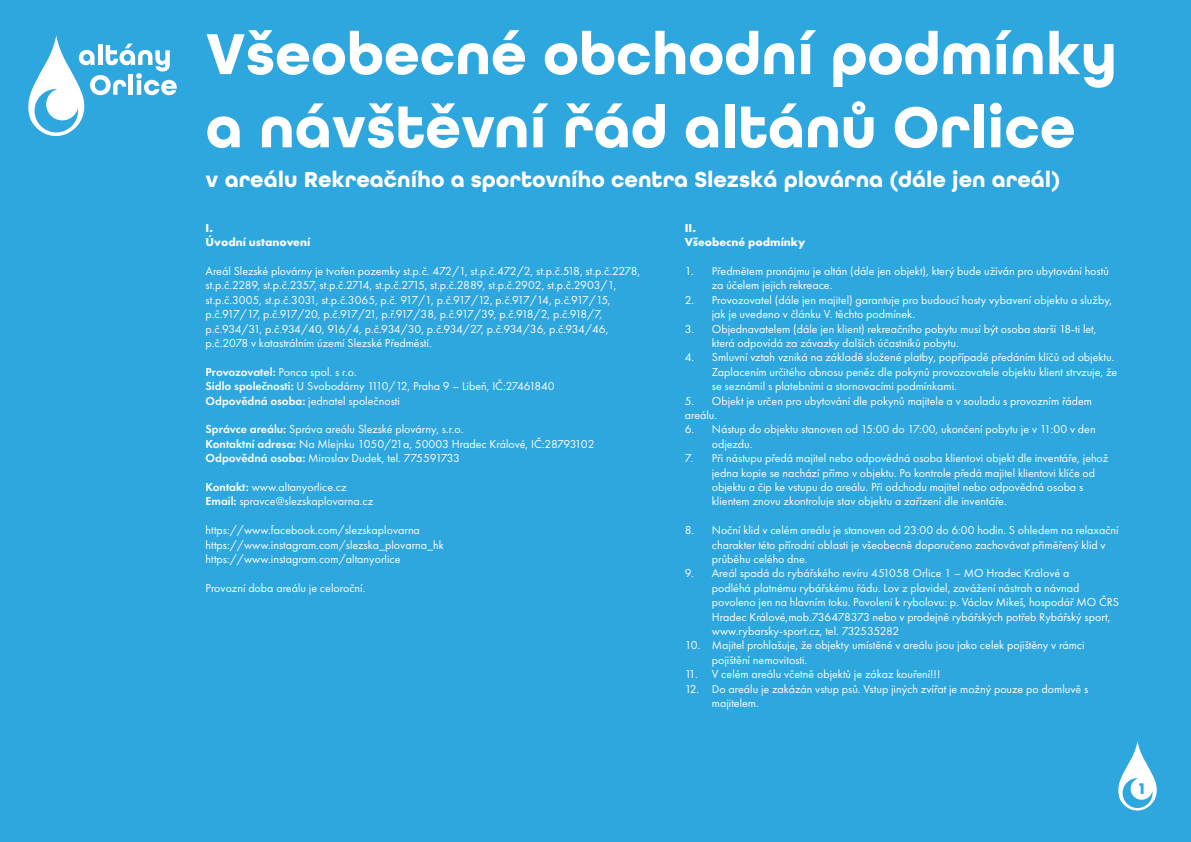
<style>
.page{position:relative;width:1191px;height:842px;background:#2ea6de}
.page>*{position:absolute;margin:0;border:0;box-sizing:border-box;transform-origin:0 0}
.t1{font:700 61px/73.2px "All Round Gothic";color:#fff}
.t2{font:700 23px "All Round Gothic";color:#fff}
.t3{font:700 16px "Futura PT";color:#2ea6de}
.t4{font:12px/14.4px "Futura PT";color:#fff}
.t5{font:700 12px/14.4px "Futura PT";color:#fff}
.s1{font-weight:600}
</style>
<div class="page">
<svg style="left:28px;top:35px;width:149px;height:101px"></svg>
<svg style="left:1118px;top:741px;width:39px;height:69px"></svg>
<h1 class="t1" style="left:206px;top:18px;width:913px">Všeobecné obchodní podmínky a návštěvní řád altánů Orlice</h1>
<h2 class="t2" style="left:206px;top:166px;width:856px">v areálu Rekreačního a sportovního centra Slezská plovárna (dále jen areál)</h2>
<p class="t5" style="left:206px;top:220px;width:106px">I.<br>Úvodní ustanovení</p>
<p class="t4" style="left:206px;top:264px;width:436px">Areál Slezské plovárny je tvořen pozemky st.p.č. 472/1, st.p.č.472/2, st.p.č.518, st.p.č.2278, st.p.č.2289, st.p.č.2357, st.p.č.2714, st.p.č.2715, st.p.č.2889, st.p.č.2902, st.p.č.2903/1, st.p.č.3005, st.p.č.3031, st.p.č.3065, p.č. 917/1, p.č.917/12, p.č.917/14, p.č.917/15, p.č.917/17, p.č.917/20, p.č.917/21, p.ř.917/38, p.č.917/39, p.č.918/2, p.č.918/7, p.č.934/31, p.č.934/40, 916/4, p.č.934/30, p.č.934/27, p.č.934/36, p.č.934/46, p.č.2078 v katastrálním území Slezské Předměstí.</p>
<p class="t4" style="left:206px;top:364px;width:351px"><span class="s1">Provozovatel:</span> Ponca spol. s r.o.<br><span class="s1">Sídlo společnosti:</span> U Svobodárny 1110/12, Praha 9 – Libeň, IČ:27461840<br><span class="s1">Odpovědná osoba:</span> jednatel společnosti</p>
<p class="t4" style="left:206px;top:422px;width:390px"><span class="s1">Správce areálu:</span> Správa areálu Slezské plovárny, s.r.o.<br><span class="s1">Kontaktní adresa:</span> Na Mlejnku 1050/21a, 50003 Hradec Králové, IČ:28793102<br><span class="s1">Odpovědná osoba:</span> Miroslav Dudek, tel. 775591733</p>
<p class="t4" style="left:206px;top:480px;width:169px"><span class="s1">Kontakt:</span> www.altanyorlice.cz<br><span class="s1">Email:</span> spravce@slezskaplovarna.cz</p>
<p class="t4" style="left:206px;top:523px;width:240px">https://www.facebook.com/slezskaplovarna https://www.instagram.com/slezska_plovarna_hk https://www.instagram.com/altanyorlice</p>
<p class="t4" style="left:206px;top:580px;width:161px">Provozní doba areálu je celoroční.</p>
<p class="t5" style="left:685px;top:220px;width:122px">II.<br>Všeobecné podmínky</p>
<p class="t4" style="left:712px;top:264px;width:399px;text-indent:-27px">1. Předmětem pronájmu je altán (dále jen objekt), který bude užíván pro ubytování hostů za účelem jejich rekreace.</p>
<p class="t4" style="left:712px;top:292px;width:402px;text-indent:-27px">2. Provozovatel (dále jen majitel) garantuje pro budoucí hosty vybavení objektu a služby, jak je uvedeno v článku V. těchto podmínek.</p>
<p class="t4" style="left:712px;top:321px;width:386px;text-indent:-27px">3. Objednavatelem (dále jen klient) rekreačního pobytu musí být osoba starší 18-ti let, která odpovídá za závazky dalších účastníků pobytu.</p>
<p class="t4" style="left:712px;top:350px;width:407px;text-indent:-27px">4. Smluvní vztah vzniká na základě složené platby, popřípadě předáním klíčů od objektu.<br>Zaplacením určitého obnosu peněz dle pokynů provozovatele objektu klient strvzuje, že se seznámil s platebními a stornovacími podmínkami.</p>
<p class="t4" style="left:685px;top:393px;width:409px">5. Objekt je určen pro ubytování dle pokynů majitele a v souladu s provozním řádem areálu.</p>
<p class="t4" style="left:712px;top:422px;width:385px;text-indent:-27px">6. Nástup do objektu stanoven od 15:00 do 17:00, ukončení pobytu je v 11:00 v den odjezdu.</p>
<p class="t4" style="left:712px;top:451px;width:398px;text-indent:-27px">7. Při nástupu předá majitel nebo odpovědná osoba klientovi objekt dle inventáře, jehož jedna kopie se nachází přímo v objektu. Po kontrole předá majitel klientovi klíče od objektu a čip ke vstupu do areálu. Při odchodu majitel nebo odpovědná osoba s klientem znovu zkontroluje stav objektu a zařízení dle inventáře.</p>
<p class="t4" style="left:712px;top:523px;width:408px;text-indent:-27px">8. Noční klid v celém areálu je stanoven od 23:00 do 6:00 hodin. S ohledem na relaxační charakter této přírodní oblasti je všeobecně doporučeno zachovávat přiměřený klid v průběhu celého dne.</p>
<p class="t4" style="left:712px;top:566px;width:409px;text-indent:-27px">9. Areál spadá do rybářského revíru 451058 Orlice 1 – MO Hradec Králové a<br>podléhá platnému rybářskému řádu. Lov z plavidel, zavážení nástrah a návnad povoleno jen na hlavním toku. Povolení k rybolovu: p. Václav Mikeš, hospodář MO ČRS Hradec Králové,mob.736478373 nebo v prodejně rybářských potřeb Rybářský sport, www.rybarsky-sport.cz, tel. 732535282</p>
<p class="t4" style="left:712px;top:638px;width:374px;text-indent:-27px">10. Majitel prohlašuje, že objekty umístěné v areálu jsou jako celek pojištěny v rámci pojištění nemovitosti.</p>
<p class="t4" style="left:685px;top:667px;width:257px">11. V celém areálu včetně objektů je zákaz kouření!!!</p>
<p class="t4" style="left:712px;top:681px;width:378px;text-indent:-27px">12. Do areálu je zakázán vstup psů. Vstup jiných zvířat je možný pouze po domluvě s majitelem.</p>
<h3 class="t3" style="left:1137px;top:778px;width:11px">1</h3>
</div>
